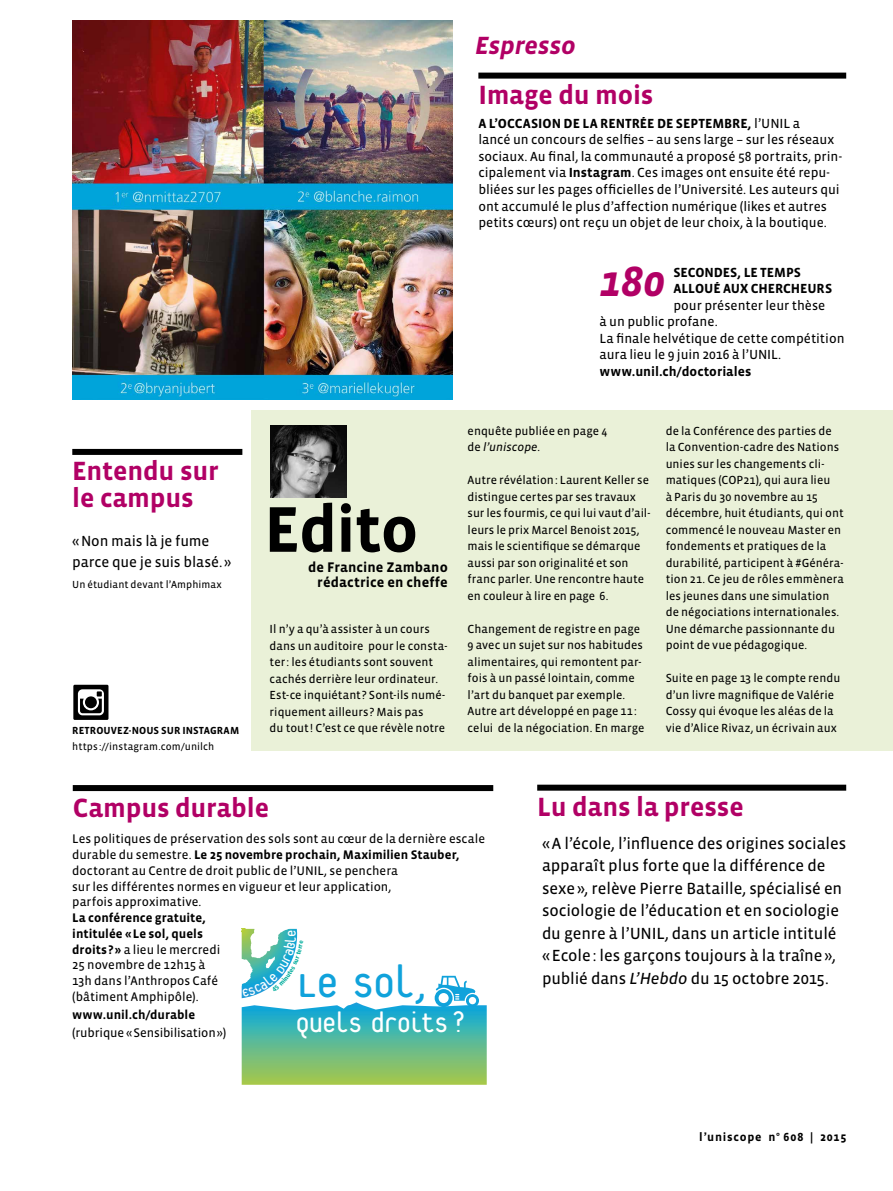
<style>
.page{position:relative;width:893px;height:1191px;background:#fff}
.page>*{position:absolute;margin:0;border:0;box-sizing:border-box;transform-origin:0 0}
.t1{font:700 66px "Vista Sans";letter-spacing:-.015em;color:#000}
.t2{font:49.5px "Platelet";color:#10a2db}
.t3{font:italic 700 43.2px "Vista Sans";color:#b10065}
.t4{font:31.2px "Platelet";letter-spacing:-.04em;color:#fff}
.t5{font:700 27px/27px "Vista Sans";letter-spacing:-.005em;color:#b10065}
.t6{font:italic 700 25.5px "Vista Sans";color:#b10065}
.t7{font:16.5px/22.5px "Vista Sans Reg";letter-spacing:-.005em;color:#000}
.t8{font:15px/21px "Vista Sans Reg";letter-spacing:-.01em;color:#000}
.t9{font:700 14.25px/15px "Vista Sans";letter-spacing:.01em;color:#000;text-align:right}
.t10{font:13.5px/16.5px "Vista Sans Reg";color:#000}
.t11{font:700 13.5px/16.5px "Vista Sans";letter-spacing:-.005em;color:#000}
.t12{font:12.75px/15.8px "Vista Sans Reg";color:#000}
.t13{font:700 12.75px/15.8px "Vista Sans";color:#000}
.t14{font:12px/16.5px "Vista Sans Reg";color:#000}
.t15{font:700 12px "Vista Sans";letter-spacing:.065em;color:#000}
.t16{font:10.5px "Vista Sans Reg";letter-spacing:.01em;color:#000}
.t17{font:700 10.5px "Vista Sans";letter-spacing:.005em;color:#000}
.s1{font-family:"Vista Sans Reg";font-weight:400}
.s2{font-family:"Vista Sans";font-weight:700}
.s3{font-style:italic}
</style>
<div class="page">
<div style="left:251px;top:410px;width:642px;height:340px;background:#eaf1d8"></div>
<div style="left:537px;top:784px;width:309px;height:6px;background:#000"></div>
<img style="left:270px;top:425px;width:77px;height:72px">
<div style="left:478px;top:73px;width:368px;height:6px;background:#000"></div>
<img style="left:72px;top:20px;width:381px;height:380px">
<div style="left:73px;top:785px;width:420px;height:6px;background:#000"></div>
<div style="left:72px;top:449px;width:170px;height:6px;background:#000"></div>
<svg style="left:73px;top:685px;width:35px;height:35px"></svg>
<svg style="left:242px;top:928px;width:245px;height:156px"></svg>
<h3 class="t6" style="left:475px;top:33px;width:102px">Espresso</h3>
<h3 class="t5" style="left:478px;top:82px;width:177px">Image du mois</h3>
<p class="t11" style="left:478px;top:115px;width:323px">A L’OCCASION DE LA RENTRÉE DE SEPTEMBRE, <span class="s1">l’UNIL a</span></p>
<p class="t10" style="left:478px;top:132px;width:365px">lancé un concours de selfies – au sens large – sur les réseaux sociaux. Au final, la communauté a proposé 58 portraits, prin&shy;cipalement via <span class="s2">Instagram</span>. Ces images ont ensuite été repu&shy;bliées sur les pages officielles de l’Université. Les auteurs qui ont accumulé le plus d’affection numérique (likes et autres petits cœurs) ont reçu un objet de leur choix, à la boutique.</p>
<h3 class="t5" style="left:72px;top:458px;width:148px">Entendu sur le campus</h3>
<p class="t8" style="left:72px;top:531px;width:161px">«Non mais là je fume parce que je suis blasé.»</p>
<p class="t16" style="left:72px;top:579px;width:151px">Un étudiant devant l’Amphimax</p>
<p class="t17" style="left:72px;top:725px;width:169px">RETROUVEZ-NOUS SUR INSTAGRAM</p>
<p class="t16" style="left:72px;top:741px;width:144px">https://instagram.com/unilch</p>
<h1 class="t1" style="left:264px;top:496px;width:156px">Edito</h1>
<p class="t9" style="left:308px;top:560px;width:141px">de Francine Zambano rédactrice en cheffe</p>
<p class="t14" style="left:270px;top:621px;width:179px">Il n’y a qu’à assister à un cours dans un auditoire pour le consta&shy;ter: les étudiants sont souvent cachés derrière leur ordinateur.<br>Est-ce inquiétant? Sont-ils numé&shy;riquement ailleurs? Mais pas<br>du tout! C’est ce que révèle notre</p>
<h3 class="t5" style="left:73px;top:794px;width:198px">Campus durable</h3>
<h3 class="t3" style="left:600px;top:260px;width:67px">180</h3>
<p class="t11" style="left:673px;top:264px;width:160px">SECONDES, LE TEMPS<br>ALLOUÉ AUX CHERCHEURS</p>
<p class="t10" style="left:600px;top:297px;width:246px;text-indent:74px">pour présenter leur thèse<br>à un public profane.<br>La finale helvétique de cette compétition aura lieu le 9 juin 2016 à l’UNIL.</p>
<p class="t11" style="left:600px;top:363px;width:153px">www.unil.ch/doctoriales</p>
<p class="t14" style="left:468px;top:423px;width:141px">enquête publiée en page 4 de <span class="s3">l’uniscope.</span></p>
<p class="t14" style="left:468px;top:472px;width:184px">Autre révélation: Laurent Keller se distingue certes par ses travaux sur les fourmis, ce qui lui vaut d’ail&shy;leurs le prix Marcel Benoist 2015, mais le scientifique se démarque aussi par son originalité et son franc parler. Une rencontre haute en couleur à lire en page 6.</p>
<p class="t14" style="left:468px;top:621px;width:178px">Changement de registre en page<br>9 avec un sujet sur nos habitudes alimentaires, qui remontent par&shy;fois à un passé lointain, comme l’art du banquet par exemple.<br>Autre art développé en page 11: celui de la négociation. En marge</p>
<p class="t14" style="left:666px;top:423px;width:180px">de la Conférence des parties de la Convention-cadre des Nations unies sur les changements cli&shy;matiques (COP21), qui aura lieu<br>à Paris du 30 novembre au 15 décembre, huit étudiants, qui ont commencé le nouveau Master en fondements et pratiques de la durabilité, participent à #Généra&shy;tion 21. Ce jeu de rôles emmènera les jeunes dans une simulation de négociations internationales.<br>Une démarche passionnante du point de vue pédagogique.</p>
<p class="t14" style="left:666px;top:670px;width:176px">Suite en page 13 le compte rendu d’un livre magnifique de Valérie<br>Cossy qui évoque les aléas de la vie d’Alice Rivaz, un écrivain aux</p>
<h3 class="t5" style="left:537px;top:794px;width:208px">Lu dans la presse</h3>
<p class="t12" style="left:72px;top:831px;width:414px">Les politiques de préservation des sols sont au cœur de la dernière escale</p>
<p class="t13" style="left:72px;top:847px;width:389px"><span class="s1">durable du semestre.</span> Le 25 novembre prochain, Maximilien Stauber,</p>
<p class="t12" style="left:72px;top:863px;width:327px">doctorant au Centre de droit public de l’UNIL, se penchera sur les différentes normes en vigueur et leur application, parfois approximative.</p>
<p class="t13" style="left:72px;top:910px;width:135px">La conférence gratuite, intitulée «Le sol, quels</p>
<p class="t12" style="left:72px;top:941px;width:150px"><span class="s2">droits?»</span> a lieu le mercredi<br>25 novembre de 12h15 à<br>13h dans l’Anthropos Café (bâtiment Amphipôle).</p>
<p class="t13" style="left:72px;top:1007px;width:124px">www.unil.ch/durable</p>
<p class="t12" style="left:72px;top:1025px;width:155px">(rubrique «Sensibilisation»)</p>
<h2 class="t2" style="left:296px;top:962px;width:139px">Le sol,</h2>
<h3 class="t4" style="left:296px;top:1010px;width:172px">quels droits?</h3>
<p class="t7" style="left:542px;top:832px;width:306px">«A l’école, l’influence des origines sociales apparaît plus forte que la différence de sexe», relève Pierre Bataille, spécialisé en sociologie de l’éducation et en sociologie du genre à l’UNIL, dans un article intitulé «Ecole: les garçons toujours à la traîne», publié dans <span class="s3">L’Hebdo</span> du 15 octobre 2015.</p>
<p class="t15" style="left:699px;top:1130px;width:149px">l’uniscope n° 608 | 2015</p>
</div>
